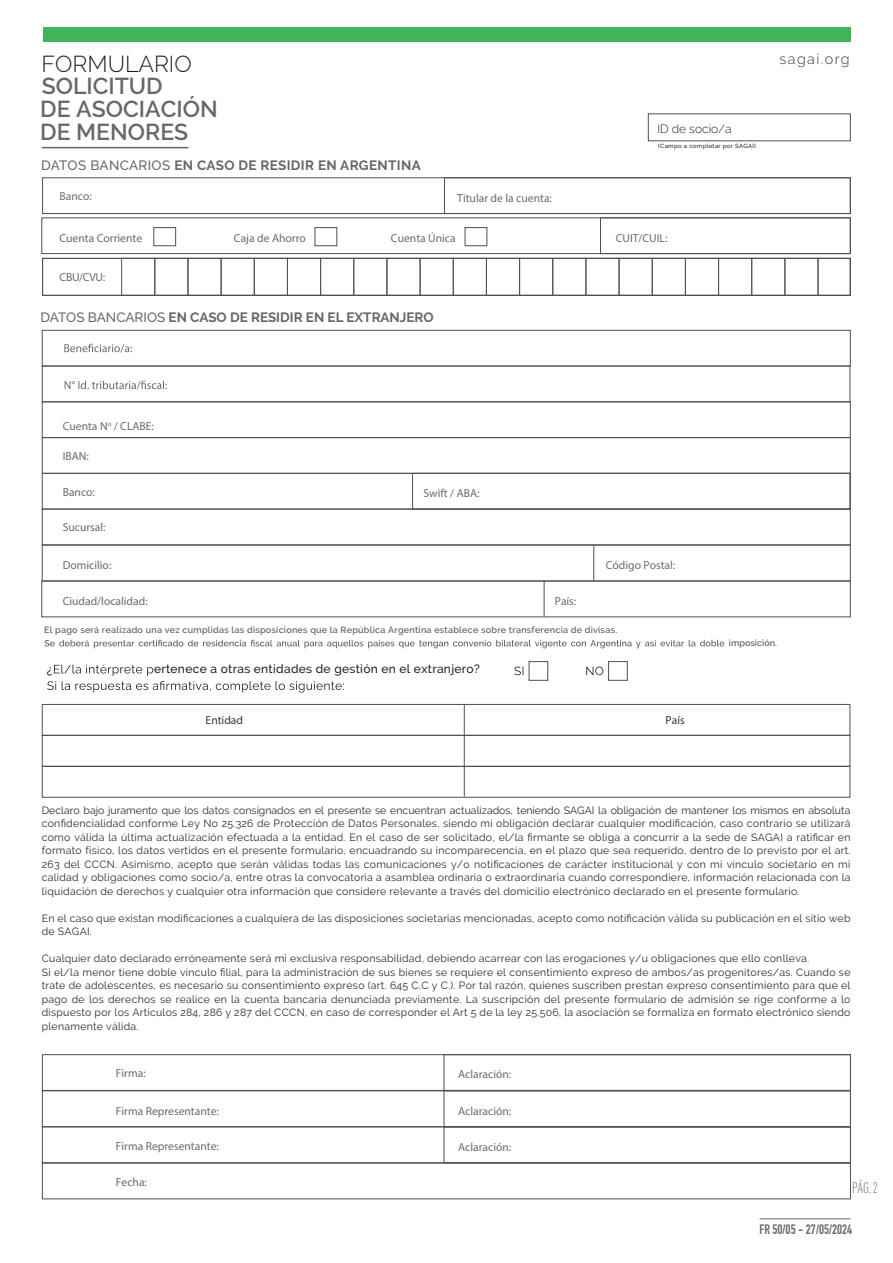
<style>
.page{position:relative;width:893px;height:1263px;background:#fff}
.page>*{position:absolute;margin:0;border:0;box-sizing:border-box;transform-origin:0 0}
.t1{font:600 22.95px/22.8px "Raleway";color:#666869}
.t2{font:300 22.95px "Raleway";color:#231f20}
.t3{font:300 condensed 15px "DIN Pro";color:#666869}
.t4{font:300 14.4px "Raleway";letter-spacing:.1em;color:#33373a}
.t5{font:700 13.5px "Raleway";color:#65686b}
.t6{font:700 13.5px "Raleway";letter-spacing:.025em;color:#65686b}
.t7{font:700 13.5px "DIN Condensed";color:#666869}
.t8{font:500 12px "Raleway";letter-spacing:.025em;color:#231f20}
.t9{font:300 12px "Raleway";color:#231f20}
.t10{font:11.55px "Myriad Pro";color:#676c72}
.t11{font:11.55px "Myriad Pro";color:#35393b}
.t12{font:10.5px/13.5px "Raleway";letter-spacing:.025em;color:#292d2f}
.t13{font:600 9px "Raleway";letter-spacing:.025em;color:#676c72}
.t14{font:600 9px "Raleway";color:#676c72}
.t15{font:500 6px "Raleway";letter-spacing:.05em;color:#231f20}
.s1{font-weight:500}
</style>
<div class="page">
<div style="left:42px;top:1054px;width:809px;height:36px;border:1px solid #504f54"></div>
<div style="left:444px;top:1054px;width:407px;height:36px;border:1px solid #504f54"></div>
<div style="left:42px;top:1091px;width:809px;height:36px;border:1px solid #504f54"></div>
<div style="left:444px;top:1091px;width:407px;height:36px;border:1px solid #504f54"></div>
<div style="left:42px;top:1127px;width:809px;height:36px;border:1px solid #504f54"></div>
<div style="left:444px;top:1127px;width:407px;height:36px;border:1px solid #504f54"></div>
<div style="left:42px;top:1163px;width:809px;height:36px;border:1px solid #504f54"></div>
<div style="left:42px;top:178px;width:808px;height:36px;border:1px solid #504f54"></div>
<div style="left:42px;top:218px;width:808px;height:36px;border:1px solid #504f54"></div>
<div style="left:600px;top:218px;width:250px;height:36px;border:1px solid #504f54"></div>
<div style="left:444px;top:178px;width:406px;height:36px;border:1px solid #504f54"></div>
<div style="left:154px;top:227px;width:22px;height:19px;border:1px solid #504f54"></div>
<div style="left:315px;top:227px;width:22px;height:19px;border:1px solid #504f54"></div>
<div style="left:465px;top:227px;width:22px;height:19px;border:1px solid #504f54"></div>
<div style="left:121px;top:258px;width:34px;height:38px;border:1px solid #504f54"></div>
<div style="left:155px;top:258px;width:33px;height:38px;border:1px solid #504f54"></div>
<div style="left:188px;top:258px;width:33px;height:38px;border:1px solid #504f54"></div>
<div style="left:221px;top:258px;width:33px;height:38px;border:1px solid #504f54"></div>
<div style="left:254px;top:258px;width:34px;height:38px;border:1px solid #504f54"></div>
<div style="left:287px;top:258px;width:34px;height:38px;border:1px solid #504f54"></div>
<div style="left:320px;top:258px;width:34px;height:38px;border:1px solid #504f54"></div>
<div style="left:354px;top:258px;width:33px;height:38px;border:1px solid #504f54"></div>
<div style="left:387px;top:258px;width:33px;height:38px;border:1px solid #504f54"></div>
<div style="left:420px;top:258px;width:33px;height:38px;border:1px solid #504f54"></div>
<div style="left:453px;top:258px;width:34px;height:38px;border:1px solid #504f54"></div>
<div style="left:486px;top:258px;width:34px;height:38px;border:1px solid #504f54"></div>
<div style="left:519px;top:258px;width:34px;height:38px;border:1px solid #504f54"></div>
<div style="left:553px;top:258px;width:33px;height:38px;border:1px solid #504f54"></div>
<div style="left:586px;top:258px;width:33px;height:38px;border:1px solid #504f54"></div>
<div style="left:619px;top:258px;width:33px;height:38px;border:1px solid #504f54"></div>
<div style="left:652px;top:258px;width:34px;height:38px;border:1px solid #504f54"></div>
<div style="left:685px;top:258px;width:34px;height:38px;border:1px solid #504f54"></div>
<div style="left:718px;top:258px;width:34px;height:38px;border:1px solid #504f54"></div>
<div style="left:751px;top:258px;width:34px;height:38px;border:1px solid #504f54"></div>
<div style="left:785px;top:258px;width:33px;height:38px;border:1px solid #504f54"></div>
<div style="left:818px;top:258px;width:32px;height:38px;border:1px solid #504f54"></div>
<hr style="left:42px;top:147px;width:146px;height:1px;background:#666869">
<div style="left:648px;top:114px;width:202px;height:27px;border:1px solid #504f54"></div>
<div style="left:43px;top:27px;width:807px;height:14px;background:#42b458"></div>
<svg style="left:44px;top:640px;width:680px;height:8px"></svg>
<div style="left:42px;top:581px;width:808px;height:36px;border:1px solid #504f54"></div>
<div style="left:42px;top:545px;width:808px;height:36px;border:1px solid #504f54"></div>
<div style="left:42px;top:473px;width:808px;height:36px;border:1px solid #504f54"></div>
<div style="left:412px;top:473px;width:438px;height:36px;border:1px solid #504f54"></div>
<div style="left:42px;top:509px;width:808px;height:36px;border:1px solid #504f54"></div>
<div style="left:42px;top:330px;width:808px;height:36px;border:1px solid #504f54"></div>
<div style="left:42px;top:437px;width:808px;height:36px;border:1px solid #504f54"></div>
<svg style="left:65px;top:381px;width:102px;height:8px"></svg>
<hr style="left:593px;top:545px;width:1px;height:36px;background:#504f54">
<hr style="left:544px;top:581px;width:1px;height:36px;background:#504f54">
<div style="left:42px;top:366px;width:808px;height:36px;border:1px solid #504f54"></div>
<svg style="left:64px;top:344px;width:68px;height:9px"></svg>
<hr style="left:759px;top:1218px;width:91px;height:1px;background:#666768">
<svg style="left:514px;top:667px;width:89px;height:8px"></svg>
<svg style="left:47px;top:665px;width:297px;height:27px"></svg>
<div style="left:42px;top:704px;width:808px;height:31px;border:1px solid #504f54"></div>
<div style="left:42px;top:766px;width:808px;height:31px;border:1px solid #504f54"></div>
<div style="left:42px;top:735px;width:808px;height:31px;border:1px solid #504f54"></div>
<hr style="left:464px;top:704px;width:1px;height:93px;background:#504f54">
<div style="left:608px;top:661px;width:19px;height:19px;border:1px solid #504f54"></div>
<div style="left:529px;top:661px;width:19px;height:19px;border:1px solid #504f54"></div>
<h1 class="t2" style="left:42px;top:51px;width:152px">FORMULARIO</h1>
<h1 class="t1" style="left:40px;top:75px;width:179px">SOLICITUD<br>DE ASOCIACIÓN</h1>
<h1 class="t1" style="left:40px;top:121px;width:149px">DE MENORES</h1>
<p class="t6" style="left:41px;top:157px;width:381px"><span class="s1">DATOS BANCARIOS</span> EN CASO DE RESIDIR EN ARGENTINA</p>
<p class="t9" style="left:657px;top:121px;width:76px">ID de socio/a</p>
<p class="t15" style="left:658px;top:143px;width:99px">(Campo a completar por SAGAI)</p>
<p class="t10" style="left:59px;top:189px;width:34px">Banco:</p>
<p class="t10" style="left:59px;top:231px;width:84px">Cuenta Corriente</p>
<p class="t10" style="left:234px;top:231px;width:73px">Caja de Ahorro</p>
<p class="t10" style="left:391px;top:231px;width:66px">Cuenta Única</p>
<p class="t10" style="left:616px;top:231px;width:53px">CUIT/CUIL:</p>
<p class="t10" style="left:457px;top:191px;width:96px">Titular de la cuenta:</p>
<p class="t10" style="left:59px;top:270px;width:47px">CBU/CVU:</p>
<p class="t5" style="left:41px;top:310px;width:395px"><span class="s1">DATOS BANCARIOS</span> EN CASO DE RESIDIR EN EL EXTRANJERO</p>
<h3 class="t4" style="left:779px;top:50px;width:72px">sagai.org</h3>
<p class="t10" style="left:63px;top:419px;width:93px">Cuenta N<sup>o</sup> / CLABE:</p>
<p class="t10" style="left:63px;top:449px;width:28px">IBAN:</p>
<p class="t10" style="left:63px;top:485px;width:34px">Banco:</p>
<p class="t10" style="left:424px;top:486px;width:58px">Swift / ABA:</p>
<p class="t10" style="left:63px;top:520px;width:44px">Sucursal:</p>
<p class="t10" style="left:63px;top:558px;width:50px">Domicilio:</p>
<p class="t10" style="left:606px;top:558px;width:71px">Código Postal:</p>
<p class="t10" style="left:63px;top:594px;width:87px">Ciudad/localidad:</p>
<p class="t10" style="left:555px;top:594px;width:23px">País:</p>
<p class="t13" style="left:44px;top:625px;width:575px">El pago será realizado una vez cumplidas las disposiciones que la República Argentina establece sobre transferencia de divisas.</p>
<p class="t8" style="left:47px;top:662px;width:7px">¿</p>
<p class="t8" style="left:154px;top:662px;width:327px">ertenece a otras entidades de gestión en el extranjero?</p>
<p class="t11" style="left:206px;top:713px;width:39px">Entidad</p>
<p class="t11" style="left:666px;top:713px;width:21px">País</p>
<p class="t14" style="left:729px;top:638px;width:50px">imposición.</p>
<p class="t12" style="left:42px;top:803px;width:810px;text-align:justify">Declaro bajo juramento que los datos consignados en el presente se encuentran actualizados, teniendo SAGAI la obligación de mantener los mismos en absoluta confidencialidad conforme Ley No 25.326 de Protección de Datos Personales, siendo mi obligación declarar cualquier modificación, caso contrario se utilizará como válida la última actualización efectuada a la entidad. En el caso de ser solicitado, el/la firmante se obliga a concurrir a la sede de SAGAI a ratificar en formato físico, los datos vertidos en el presente formulario, encuadrando su incomparecencia, en el plazo que sea requerido, dentro de lo previsto por el art.<br>263 del CCCN. Asimismo, acepto que serán válidas todas las comunicaciones y/o notificaciones de carácter institucional y con mi vínculo societario en mi calidad y obligaciones como socio/a, entre otras la convocatoria a asamblea ordinaria o extraordinaria cuando correspondiere, información relacionada con la liquidación de derechos y cualquier otra información que considere relevante a través del domicilio electrónico declarado en el presente formulario.</p>
<p class="t12" style="left:42px;top:911px;width:810px">En el caso que existan modificaciones a cualquiera de las disposiciones societarias mencionadas, acepto como notificación válida su publicación en el sitio web de SAGAI.</p>
<p class="t12" style="left:42px;top:951px;width:810px">Cualquier dato declarado erróneamente será mi exclusiva responsabilidad, debiendo acarrear con las erogaciones y/u obligaciones que ello conlleva.<br>Si el/la menor tiene doble vínculo filial, para la administración de sus bienes se requiere el consentimiento expreso de ambos/as progenitores/as. Cuando se trate de adolescentes, es necesario su consentimiento expreso (art. 645 C.C y C.). Por tal razón, quienes suscriben prestan expreso consentimiento para que el pago de los derechos se realice en la cuenta bancaria denunciada previamente. La suscripción del presente formulario de admisión se rige conforme a lo dispuesto por los Artículos 284, 286 y 287 del CCCN, en caso de corresponder el Art 5 de la ley 25.506, la asociación se formaliza en formato electrónico siendo plenamente válida.</p>
<p class="t10" style="left:116px;top:1066px;width:31px">Firma:</p>
<p class="t10" style="left:458px;top:1067px;width:55px">Aclaración:</p>
<p class="t10" style="left:116px;top:1104px;width:105px">Firma Representante:</p>
<p class="t10" style="left:458px;top:1103px;width:55px">Aclaración:</p>
<p class="t10" style="left:116px;top:1139px;width:105px">Firma Representante:</p>
<p class="t10" style="left:458px;top:1140px;width:55px">Aclaración:</p>
<p class="t10" style="left:116px;top:1175px;width:33px">Fecha:</p>
<h2 class="t3" style="left:852px;top:1176px;width:27px">PÁG.2</h2>
<p class="t7" style="left:759px;top:1220px;width:94px">FR 50/05 - 27/05/2024</p>
</div>
